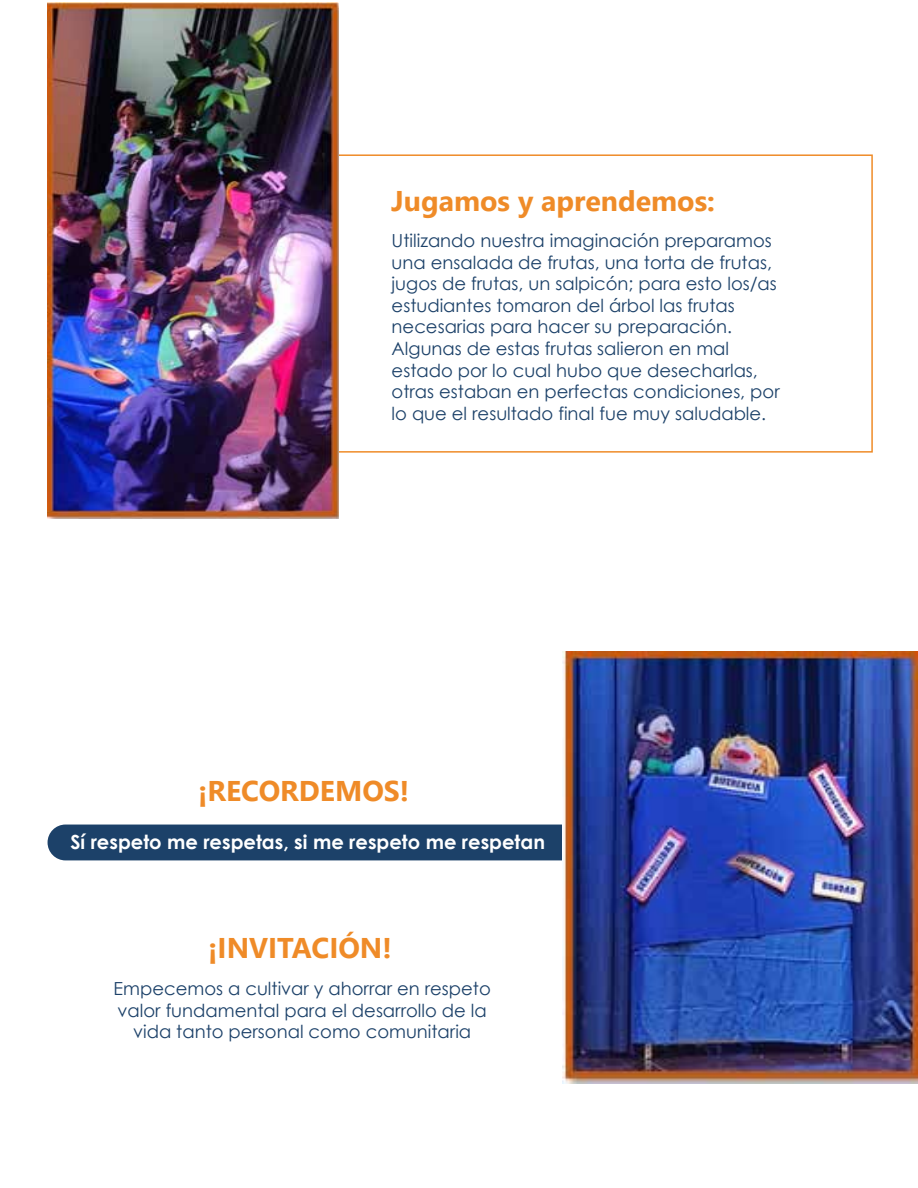
<style>
.page{position:relative;width:918px;height:1188px;background:#fff}
.page>*{position:absolute;margin:0;border:0;box-sizing:border-box;transform-origin:0 0}
.t1{font:700 28.5px "Segoe UI";color:#ef8b28}
.t2{font:700 19.5px "Century Gothic";color:#fff}
.t3{font:18px/21.6px "Century Gothic";color:#1c4169}
</style>
<div class="page">
<div style="left:48px;top:825px;width:545px;height:35px;background:#1c4169;border-radius:18px"></div>
<img style="left:48px;top:2px;width:291px;height:517px">
<img style="left:562px;top:651px;width:356px;height:432px">
<h1 class="t1" style="left:391px;top:174px;width:325px">Jugamos y aprendemos:</h1>
<p class="t3" style="left:392px;top:229px;width:390px">Utilizando nuestra imaginación preparamos una ensalada de frutas, una torta de frutas, jugos de frutas, un salpicón; para esto los/as estudiantes tomaron del árbol las frutas necesarias para hacer su preparación.<br>Algunas de estas frutas salieron en mal estado por lo cual hubo que desecharlas, otras estaban en perfectas condiciones, por lo que el resultado final fue muy saludable.</p>
<h1 class="t1" style="left:198px;top:764px;width:213px">¡RECORDEMOS!</h1>
<p class="t2" style="left:70px;top:827px;width:476px">Sí respeto me respetas, si me respeto me respetan</p>
<h1 class="t1" style="left:208px;top:921px;width:185px">¡INVITACIÓN!</h1>
<p class="t3" style="left:114px;top:978px;width:379px;text-align:center">Empecemos a cultivar y ahorrar en respeto valor fundamental para el desarrollo de la vida tanto personal como comunitaria</p>
</div>
